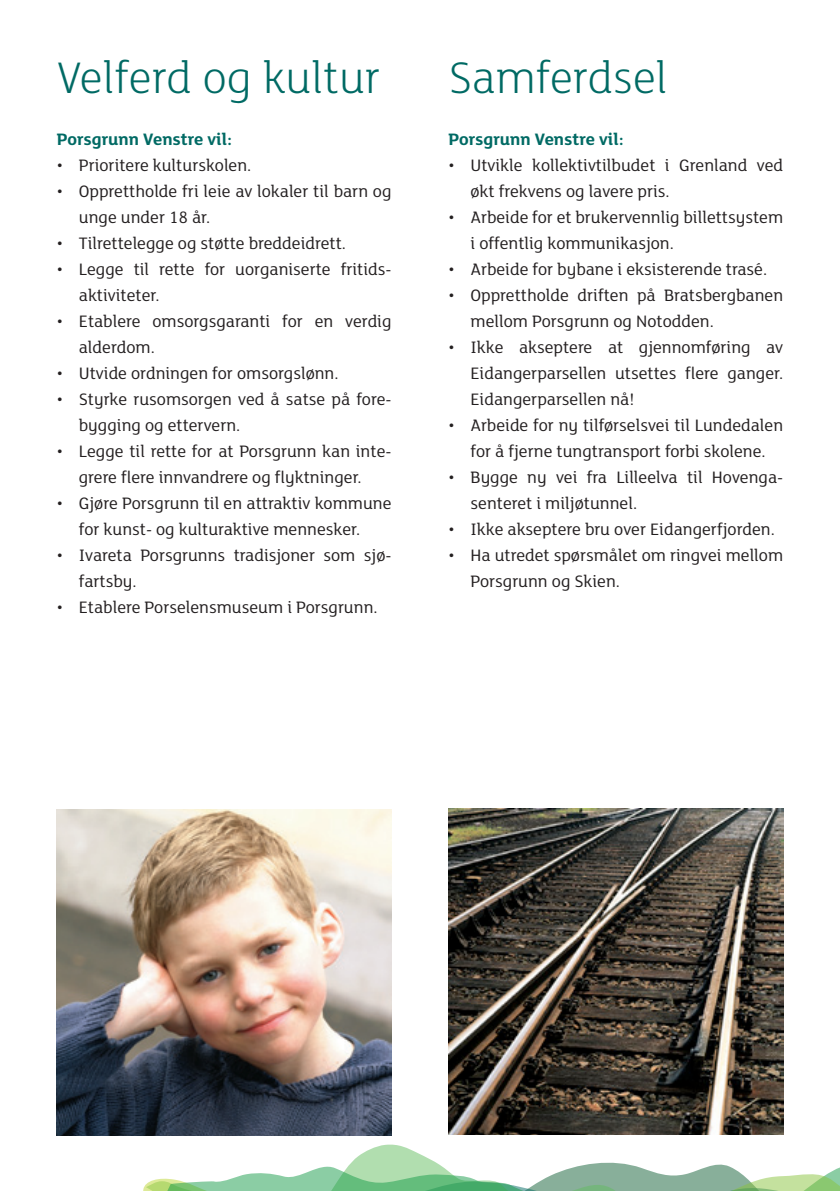
<style>
.page{position:relative;width:840px;height:1191px;background:#fff}
.page>*{position:absolute;margin:0;border:0;box-sizing:border-box;transform-origin:0 0}
.t1{font:300 48px "FS Lola";color:#006a64}
.t2{font:18px/26px "FS Lola";color:#231f20}
.t3{font:700 18px "FS Lola";color:#006a64}
</style>
<div class="page">
<svg style="left:160px;top:1033px;width:679px;height:158px"></svg>
<img style="left:448px;top:809px;width:334px;height:325px">
<img style="left:57px;top:809px;width:334px;height:326px">
<h1 class="t1" style="left:57px;top:46px;width:325px">Velferd og kultur</h1>
<p class="t3" style="left:57px;top:126px;width:176px">Porsgrunn Venstre vil:</p>
<p class="t2" style="left:57px;top:151px;width:196px">• Prioritere kulturskolen.</p>
<p class="t2" style="left:79px;top:177px;width:314px;text-indent:-22px">• Opprettholde fri leie av lokaler til barn og unge under 18 år.</p>
<p class="t2" style="left:57px;top:229px;width:290px">• Tilrettelegge og støtte breddeidrett.</p>
<p class="t2" style="left:79px;top:255px;width:314px;text-indent:-22px">• Legge til rette for uorganiserte fritids&shy;aktiviteter.</p>
<p class="t2" style="left:79px;top:307px;width:314px;text-indent:-22px">• Etablere omsorgsgaranti for en verdig alderdom.</p>
<p class="t2" style="left:57px;top:359px;width:283px">• Utvide ordningen for omsorgslønn.</p>
<p class="t2" style="left:79px;top:385px;width:314px;text-indent:-22px">• Styrke rusomsorgen ved å satse på fore&shy;bygging og ettervern.</p>
<p class="t2" style="left:57px;top:437px;width:336px;text-align:center">• Legge til rette for at Porsgrunn kan inte&shy;grere flere innvandrere og flyktninger.</p>
<p class="t2" style="left:57px;top:489px;width:336px;text-align:center">• Gjøre Porsgrunn til en attraktiv kommune for kunst- og kulturaktive mennesker.</p>
<p class="t2" style="left:79px;top:541px;width:314px;text-indent:-22px">• Ivareta Porsgrunns tradisjoner som sjø&shy;fartsby.</p>
<p class="t2" style="left:57px;top:593px;width:322px">• Etablere Porselensmuseum i Porsgrunn.</p>
<h1 class="t1" style="left:448px;top:46px;width:221px">Samferdsel</h1>
<p class="t3" style="left:448px;top:126px;width:176px">Porsgrunn Venstre vil:</p>
<p class="t2" style="left:470px;top:151px;width:314px;text-indent:-22px">• Utvikle kollektivtilbudet i Grenland ved økt frekvens og lavere pris.</p>
<p class="t2" style="left:470px;top:203px;width:314px;text-indent:-22px">• Arbeide for et brukervennlig billettsystem i offentlig kommunikasjon.</p>
<p class="t2" style="left:448px;top:255px;width:320px">• Arbeide for bybane i eksisterende trasé.</p>
<p class="t2" style="left:470px;top:281px;width:314px;text-indent:-22px">• Opprettholde driften på Bratsbergbanen mellom Porsgrunn og Notodden.</p>
<p class="t2" style="left:470px;top:333px;width:314px;text-align:justify;text-indent:-22px">• Ikke akseptere at gjennomføring av Eidangerparsellen utsettes flere ganger.<br>Eidangerparsellen nå!</p>
<p class="t2" style="left:448px;top:411px;width:336px;text-align:center">• Arbeide for ny tilførselsvei til Lundedalen for å fjerne tungtransport forbi skolene.</p>
<p class="t2" style="left:470px;top:463px;width:314px;text-indent:-22px">• Bygge ny vei fra Lilleelva til Hovenga&shy;senteret i miljøtunnel.</p>
<p class="t2" style="left:448px;top:515px;width:328px">• Ikke akseptere bru over Eidangerfjorden.</p>
<p class="t2" style="left:470px;top:541px;width:314px;text-indent:-22px">• Ha utredet spørsmålet om ringvei mellom<br>Porsgrunn og Skien.</p>
</div>
